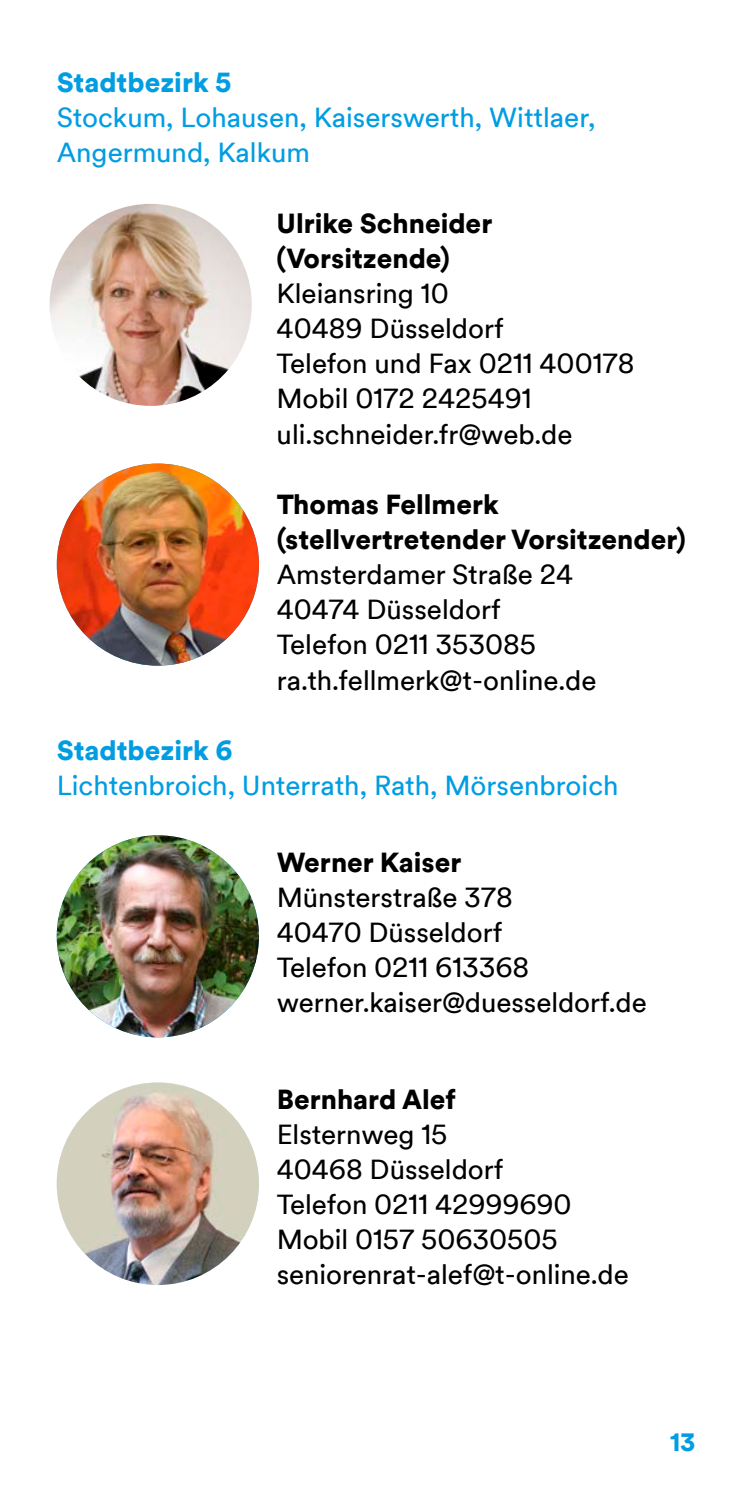
<style>
.page{position:relative;width:745px;height:1489px;background:#fff}
.page>*{position:absolute;margin:0;border:0;box-sizing:border-box;transform-origin:0 0}
.t1{font:27.5px/35px "Duesseldorf Circular TT";color:#000}
.t2{font:900 27.5px/35px "Duesseldorf Circular TT";color:#000}
.t3{font:27.5px/35px "Duesseldorf Circular TT";color:#009de2}
.t4{font:900 27.5px "Duesseldorf Circular TT";color:#009de2}
.t5{font:900 25px "Duesseldorf Circular TT";color:#009de2}
</style>
<div class="page">
<img style="left:50px;top:204px;width:201px;height:202px;border-radius:101px">
<img style="left:57px;top:463px;width:202px;height:202px;border-radius:101px">
<img style="left:57px;top:835px;width:202px;height:202px;border-radius:101px">
<img style="left:57px;top:1082px;width:202px;height:202px;border-radius:101px">
<p class="t4" style="left:57px;top:63px;width:176px">Stadtbezirk 5</p>
<p class="t3" style="left:57px;top:98px;width:540px">Stockum, Lohausen, Kaiserswerth, Wittlaer,<br>Angermund, Kalkum</p>
<p class="t2" style="left:276px;top:205px;width:217px">Ulrike Schneider (Vorsitzende)</p>
<p class="t1" style="left:276px;top:275px;width:359px">Kleiansring 10<br>40489 Düsseldorf<br>Telefon und Fax 0211 400178<br>Mobil 0172 2425491 uli.schneider.fr@web.de</p>
<p class="t2" style="left:276px;top:486px;width:410px">Thomas Fellmerk (stellvertretender Vorsitzender)</p>
<p class="t1" style="left:276px;top:556px;width:321px">Amsterdamer Straße 24<br>40474 Düsseldorf<br>Telefon 0211 353085 ra.th.fellmerk@t-online.de</p>
<p class="t4" style="left:57px;top:730px;width:177px">Stadtbezirk 6</p>
<p class="t3" style="left:57px;top:766px;width:563px">Lichtenbroich, Unterrath, Rath, Mörsenbroich</p>
<p class="t2" style="left:276px;top:843px;width:186px">Werner Kaiser</p>
<p class="t1" style="left:276px;top:878px;width:371px">Münsterstraße 378<br>40470 Düsseldorf<br>Telefon 0211 613368 werner.kaiser@duesseldorf.de</p>
<p class="t2" style="left:276px;top:1080px;width:181px">Bernhard Alef</p>
<p class="t1" style="left:276px;top:1115px;width:353px">Elsternweg 15<br>40468 Düsseldorf<br>Telefon 0211 42999690<br>Mobil 0157 50630505 seniorenrat-alef@t-online.de</p>
<p class="t5" style="left:669px;top:1424px;width:27px">13</p>
</div>
